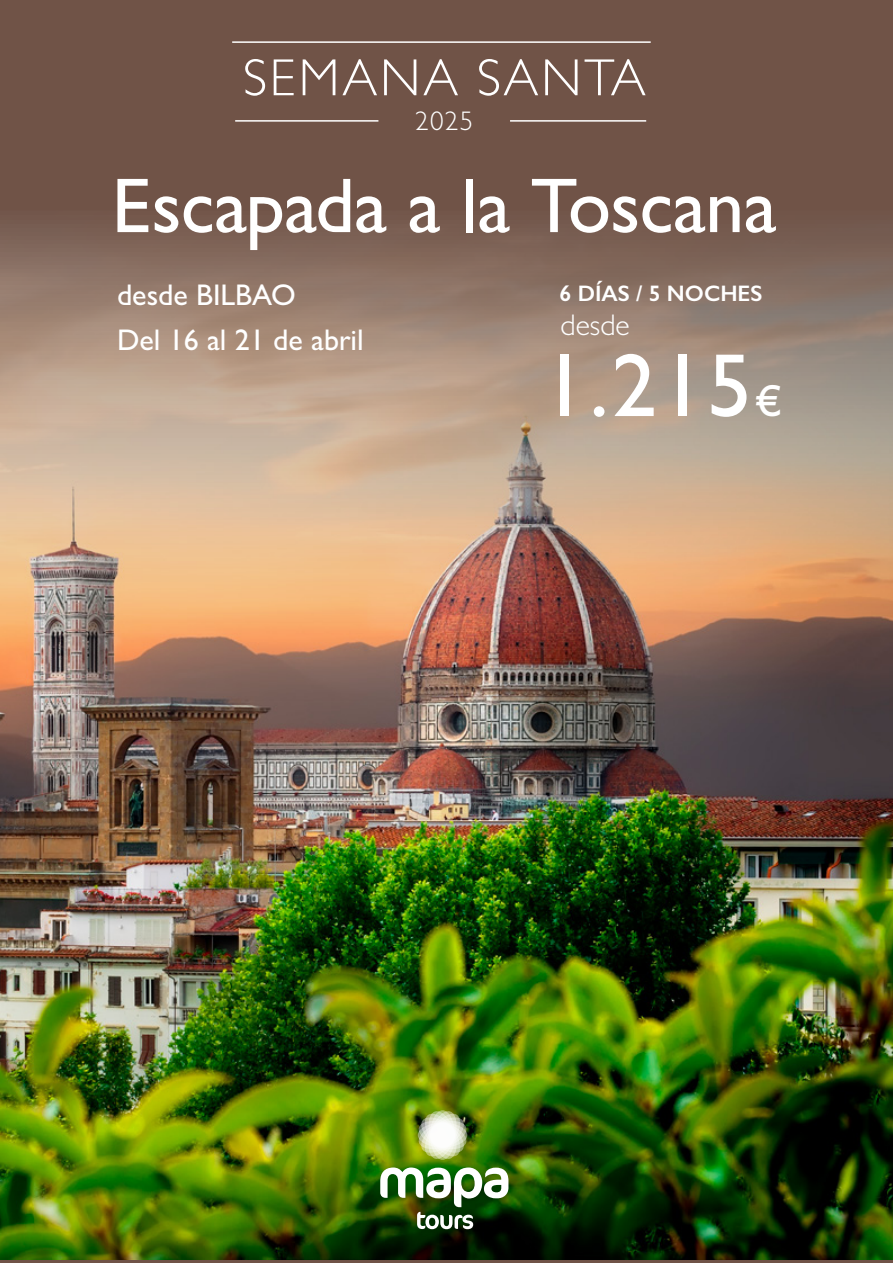
<style>
.page{position:relative;width:893px;height:1263px;background:#705347}
.page>*{position:absolute;margin:0;border:0;box-sizing:border-box;transform-origin:0 0}
.t1{font:500 90px "Gill Sans";color:#fff}
.t2{font:500 78px "Gill Sans";letter-spacing:-.01em;color:#fff}
.t3{font:300 52.5px "Gill Sans";letter-spacing:.05em;color:#fff}
.t4{font:500 30px/44.5px "Gill Sans";color:#fff}
.t5{font:300 30px "Gill Sans";color:#fff}
.t6{font:300 27px "Gill Sans";color:#fff}
.t7{font:600 22.5px "Gill Sans";color:#fff}
.s1{font-size:45px}
</style>
<div class="page">
<img style="left:0;top:224px;width:893px;height:1036px">
<div style="left:378px;top:1110px;width:133px;height:125px;background:#010100;opacity:.12"></div>
<svg style="left:419px;top:1111px;width:47px;height:48px;background:#c6cfaa"></svg>
<img style="left:380px;top:1167px;width:128px;height:62px">
<hr style="left:235px;top:120px;width:143px;height:2px;background:#fff">
<hr style="left:510px;top:120px;width:136px;height:2px;background:#fff">
<hr style="left:232px;top:41px;width:419px;height:2px;background:#fff">
<h3 class="t3" style="left:243px;top:46px;width:405px">SEMANA SANTA</h3>
<p class="t6" style="left:415px;top:104px;width:60px">2025</p>
<h2 class="t2" style="left:112px;top:159px;width:667px">Escapada a la Toscana</h2>
<p class="t4" style="left:117px;top:272px;width:248px">desde BILBAO<br>Del 16 al 21 de abril</p>
<h1 class="t1" style="left:542px;top:332px;width:242px">1.215<span class="s1">€</span></h1>
<p class="t7" style="left:560px;top:280px;width:204px">6 DÍAS / 5 NOCHES</p>
<p class="t5" style="left:560px;top:307px;width:71px">desde</p>
</div>
